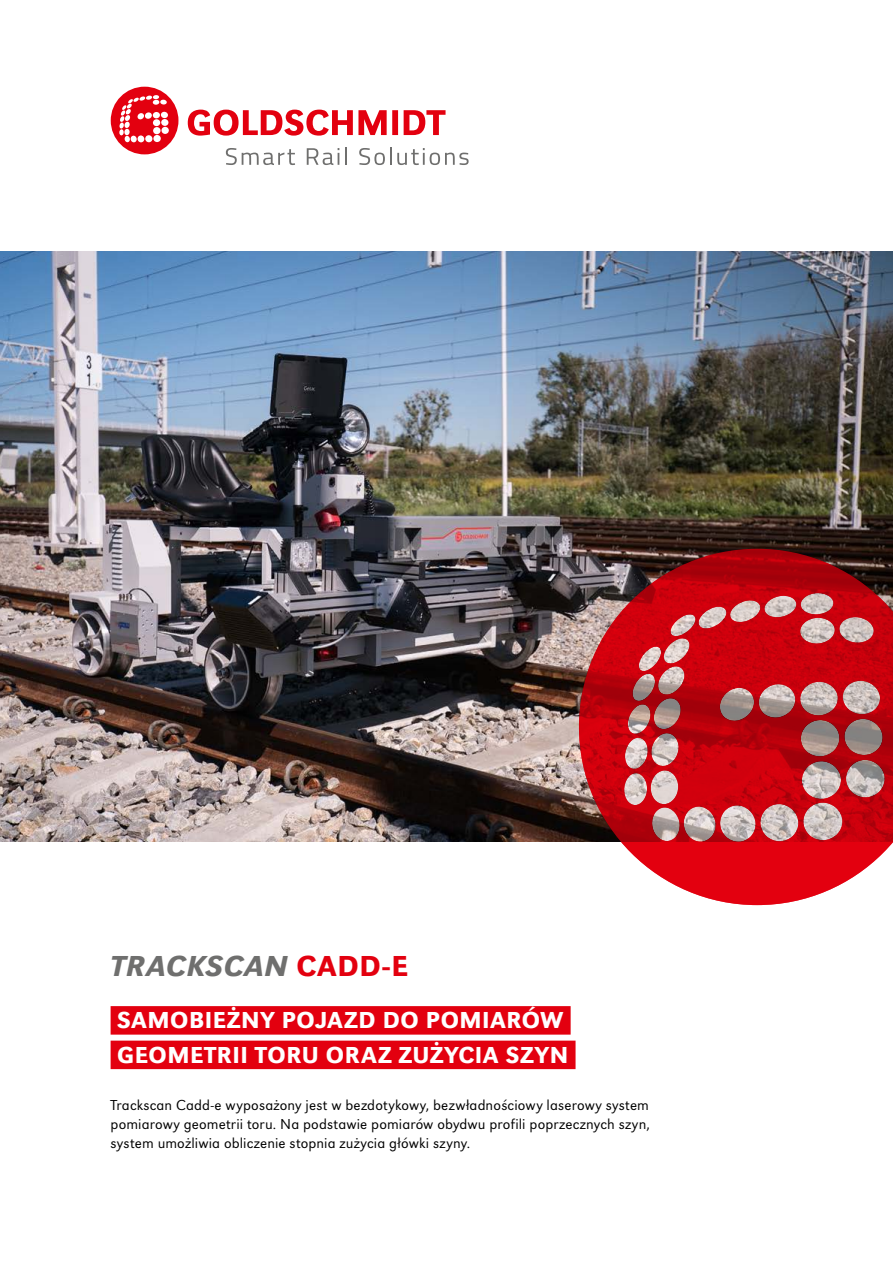
<style>
.page{position:relative;width:893px;height:1263px;background:#fff}
.page>*{position:absolute;margin:0;border:0;box-sizing:border-box;transform-origin:0 0}
.t1{font:30px "URW Grotesk Med Ita";letter-spacing:.02em;color:#6f6f6e}
.t2{font:500 24px/34.5px "URW Grotesk";letter-spacing:.025em;color:#fff}
.t3{font:300 15px/19.2px "URW Grotesk";letter-spacing:.01em;color:#000;text-align:justify}
.s1{font-family:"URW Grotesk";font-weight:500;color:#e3000f}
</style>
<div class="page">
<img style="left:0;top:252px;width:893px;height:590px">
<div style="left:111px;top:1006px;width:460px;height:28px;background:#e3000f"></div>
<div style="left:111px;top:1040px;width:465px;height:29px;background:#e3000f"></div>
<svg style="left:188px;top:110px;width:258px;height:26px"></svg>
<svg style="left:111px;top:87px;width:67px;height:67px"></svg>
<svg style="left:226px;top:148px;width:69px;height:17px"></svg>
<svg style="left:307px;top:148px;width:32px;height:17px"></svg>
<svg style="left:345px;top:148px;width:2px;height:17px"></svg>
<svg style="left:359px;top:148px;width:110px;height:17px"></svg>
<svg style="left:579px;top:549px;width:314px;height:356px;background:#bf3c43"></svg>
<h1 class="t1" style="left:111px;top:949px;width:299px">TRACKSCAN <span class="s1">CADD-E</span></h1>
<h2 class="t2" style="left:117px;top:1003px;width:453px">SAMOBIEŻNY POJAZD DO POMIARÓW<br>GEOMETRII TORU ORAZ ZUŻYCIA SZYN</h2>
<p class="t3" style="left:111px;top:1095px;width:541px">Trackscan Cadd-e wyposażony jest w bezdotykowy, bezwładnościowy laserowy system pomiarowy geometrii toru. Na podstawie pomiarów obydwu profili poprzecznych szyn, system umożliwia obliczenie stopnia zużycia główki szyny.</p>
</div>
